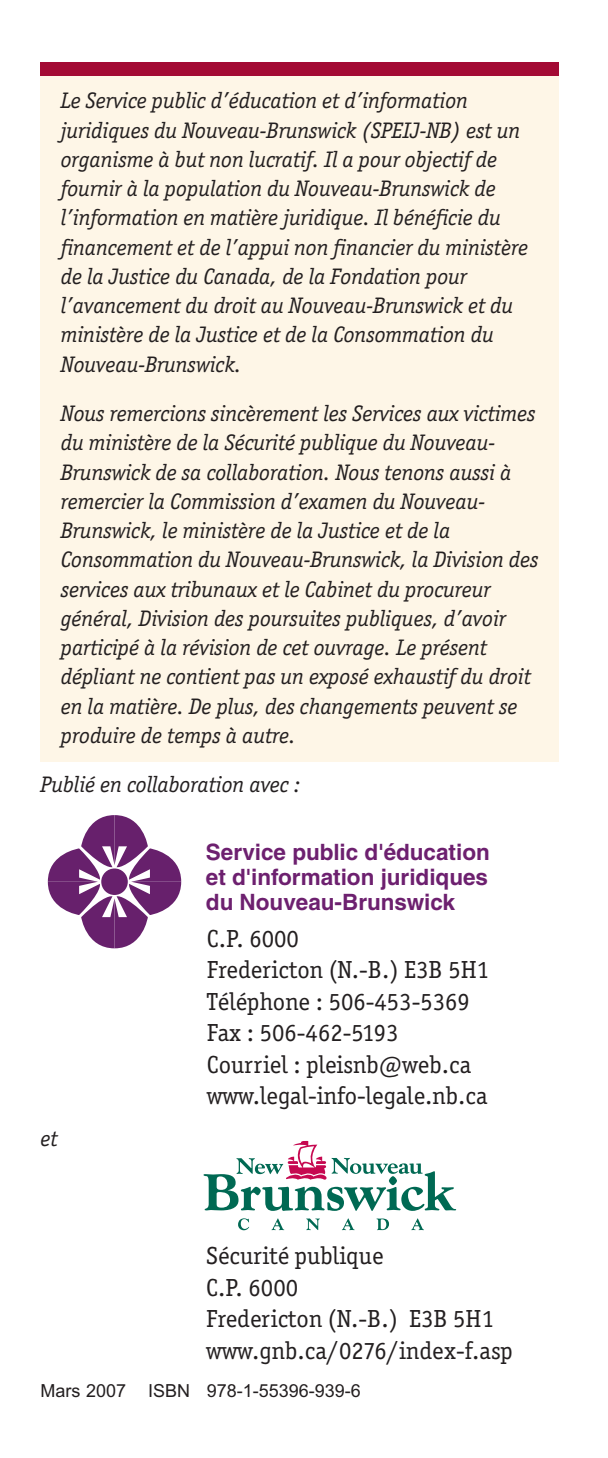
<style>
.page{position:relative;width:608px;height:1458px;background:#fff}
.page>*{position:absolute;margin:0;border:0;box-sizing:border-box;transform-origin:0 0}
.t1{font:24.75px/31.5px "Officina Ser ITC Std";color:#231f20}
.t2{font:22.5px/29.2px "Officina Serif OSITCTT Book It";color:#231f20}
.t3{font:700 22.5px/24.8px "Helvetica";color:#6d206f;text-align:justify}
.t4{font:18px "Arial";color:#231f20}
</style>
<div class="page">
<svg style="left:203px;top:1140px;width:253px;height:71px"></svg>
<svg style="left:238px;top:1218px;width:11px;height:12px"></svg>
<svg style="left:271px;top:1218px;width:13px;height:12px"></svg>
<svg style="left:306px;top:1219px;width:14px;height:11px"></svg>
<svg style="left:342px;top:1218px;width:12px;height:12px"></svg>
<svg style="left:376px;top:1219px;width:13px;height:11px"></svg>
<svg style="left:411px;top:1218px;width:13px;height:12px"></svg>
<div style="left:40px;top:64px;width:519px;height:698px;background:#fef6e7"></div>
<div style="left:40px;top:62px;width:519px;height:14px;background:#a30a34"></div>
<svg style="left:48px;top:815px;width:133px;height:133px"></svg>
<div style="left:101px;top:868px;width:27px;height:27px;background:#67206c;border-radius:50%"></div>
<p class="t2" style="left:61px;top:86px;width:468px">Le Service public d’éducation et d’information juridiques du Nouveau-Brunswick (SPEIJ-NB) est un organisme à but non lucratif. Il a pour objectif de fournir à la population du Nouveau-Brunswick de l’information en matière juridique. Il bénéficie du financement et de l’appui non financier du ministère de la Justice du Canada, de la Fondation pour l’avancement du droit au Nouveau-Brunswick et du ministère de la Justice et de la Consommation du Nouveau-Brunswick.</p>
<p class="t2" style="left:61px;top:399px;width:479px">Nous remercions sincèrement les Services aux victimes du ministère de la Sécurité publique du Nouveau-Brunswick de sa collaboration. Nous tenons aussi à remercier la Commission d’examen du Nouveau-Brunswick, le ministère de la Justice et de la Consommation du Nouveau-Brunswick, la Division des services aux tribunaux et le Cabinet du procureur général, Division des poursuites publiques, d’avoir participé à la révision de cet ouvrage. Le présent dépliant ne contient pas un exposé exhaustif du droit en la matière. De plus, des changements peuvent se produire de temps à autre.</p>
<p class="t2" style="left:40px;top:770px;width:261px">Publié en collaboration avec :</p>
<p class="t2" style="left:40px;top:1124px;width:19px">et</p>
<p class="t3" style="left:206px;top:842px;width:285px">Service public d'éducation et d'information juridiques du Nouveau-Brunswick</p>
<p class="t1" style="left:207px;top:925px;width:284px">C.P. 6000<br>Fredericton (N.-B.) E3B 5H1<br>Téléphone : 506-453-5369<br>Fax : 506-462-5193<br>Courriel : pleisnb@web.ca www.legal-info-legale.nb.ca</p>
<p class="t1" style="left:206px;top:1242px;width:308px">Sécurité publique<br>C.P. 6000<br>Fredericton (N.-B.) E3B 5H1 www.gnb.ca/0276/index-f.asp</p>
<p class="t4" style="left:40px;top:1380px;width:322px">Mars 2007 ISBN 978-1-55396-939-6</p>
</div>
